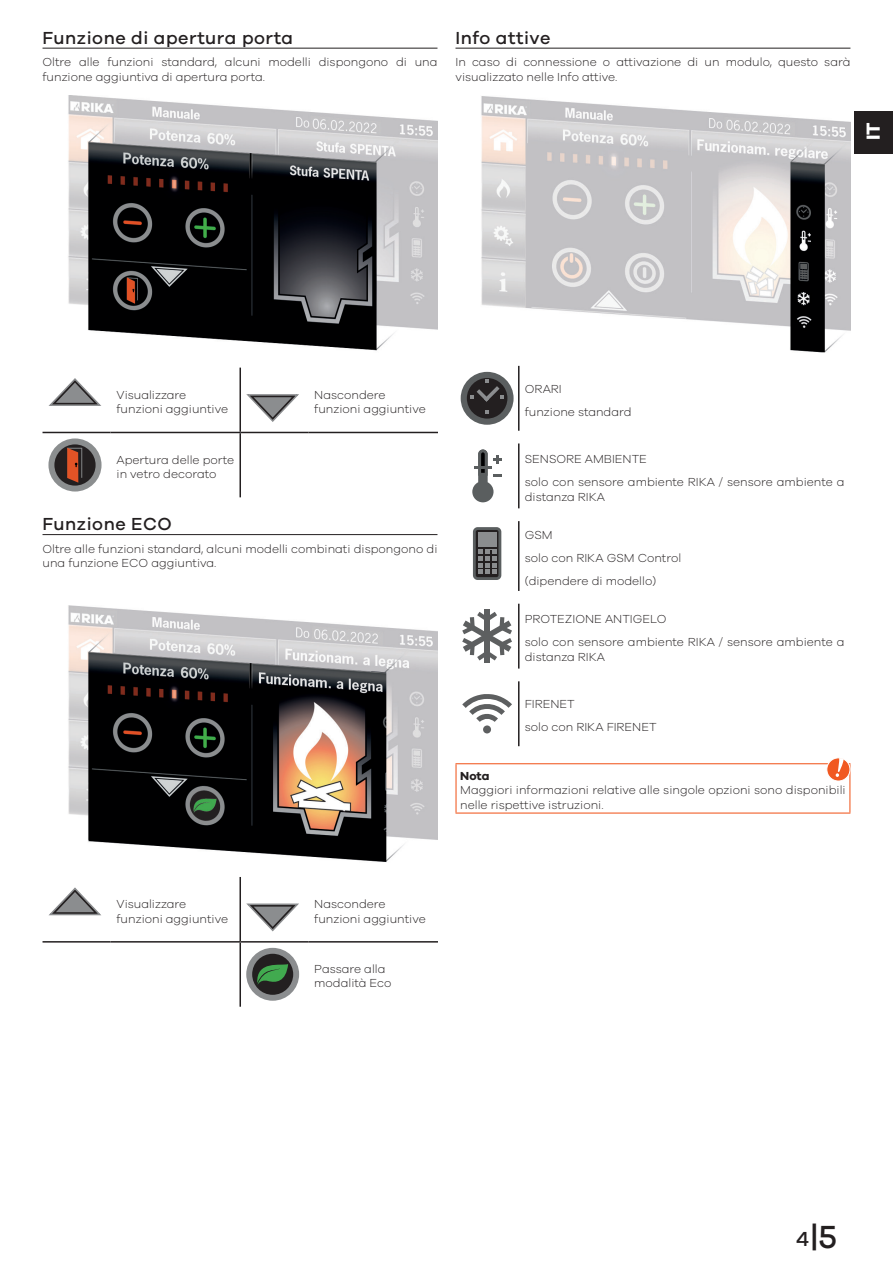
<style>
.page{position:relative;width:893px;height:1263px;background:#fff}
.page>*{position:absolute;margin:0;border:0;box-sizing:border-box;transform-origin:0 0}
.t1{font:500 33px "Galano Grotesque";color:#231f20}
.t2{font:700 19.5px "Galano Grotesque";color:#fff}
.H2_-_SubHeader{font:500 18px "Galano Grotesque";letter-spacing:.03em;color:#231f20}
.BT_-_BodyText{font:300 12px/14.4px "Galano Grotesque";color:#231f20}
.Symbole{font:300 12px/14.4px "Galano Grotesque";color:#231f20}
.Tabellen_Hinweis_Tip{font:300 12px/14.4px "Galano Grotesque";color:#231f20}
.Tabellen_Hinweis_Tip-2{font:700 12px "Galano Grotesque";color:#231f20}
.s1{font-size:21px}
</style>
<div class="page">
<div style="left:855px;top:111px;width:38px;height:43px;background:#231f20"></div>
<hr style="left:43px;top:48px;width:394px;height:1px;background:#231f20">
<hr style="left:43px;top:534px;width:394px;height:1px;background:#231f20">
<img style="left:68px;top:96px;width:369px;height:255px">
<hr style="left:239px;top:368px;width:2px;height:64px;background:#231f20">
<hr style="left:43px;top:432px;width:68px;height:1px;background:#231f20">
<hr style="left:111px;top:432px;width:129px;height:1px;background:#231f20">
<hr style="left:240px;top:432px;width:68px;height:1px;background:#231f20">
<hr style="left:239px;top:433px;width:2px;height:64px;background:#231f20">
<hr style="left:308px;top:432px;width:130px;height:1px;background:#231f20">
<svg style="left:49px;top:378px;width:52px;height:28px"></svg>
<svg style="left:246px;top:394px;width:53px;height:28px"></svg>
<svg style="left:49px;top:438px;width:52px;height:53px"></svg>
<img style="left:68px;top:605px;width:369px;height:257px">
<hr style="left:239px;top:877px;width:2px;height:64px;background:#231f20">
<hr style="left:43px;top:941px;width:68px;height:1px;background:#231f20">
<hr style="left:111px;top:941px;width:129px;height:1px;background:#231f20">
<hr style="left:240px;top:941px;width:68px;height:1px;background:#231f20">
<hr style="left:239px;top:942px;width:2px;height:65px;background:#231f20">
<hr style="left:308px;top:941px;width:130px;height:1px;background:#231f20">
<svg style="left:49px;top:887px;width:52px;height:28px"></svg>
<svg style="left:246px;top:903px;width:53px;height:28px"></svg>
<svg style="left:246px;top:948px;width:53px;height:53px"></svg>
<hr style="left:455px;top:48px;width:395px;height:1px;background:#231f20">
<img style="left:481px;top:96px;width:369px;height:257px">
<hr style="left:518px;top:366px;width:1px;height:65px;background:#231f20">
<svg style="left:461px;top:372px;width:53px;height:53px"></svg>
<hr style="left:518px;top:443px;width:1px;height:65px;background:#231f20">
<svg style="left:472px;top:449px;width:30px;height:53px"></svg>
<hr style="left:518px;top:521px;width:1px;height:70px;background:#231f20">
<svg style="left:473px;top:527px;width:28px;height:53px"></svg>
<div style="left:478px;top:532px;width:19px;height:14px;background:#8b8d8f"></div>
<hr style="left:478px;top:550px;width:19px;height:4px;background:#8b8d8f">
<div style="left:478px;top:556px;width:19px;height:5px;background:#8b8d8f"></div>
<hr style="left:478px;top:563px;width:19px;height:4px;background:#8b8d8f">
<div style="left:478px;top:569px;width:19px;height:5px;background:#8b8d8f"></div>
<hr style="left:483px;top:548px;width:2px;height:27px;background:#231f20">
<hr style="left:490px;top:550px;width:2px;height:24px;background:#231f20">
<hr style="left:518px;top:604px;width:1px;height:64px;background:#231f20">
<div style="left:484px;top:636px;width:6px;height:26px;background:#5d5f60"></div>
<svg style="left:462px;top:612px;width:50px;height:48px"></svg>
<div style="left:484px;top:610px;width:6px;height:26px;background:#5d5f60"></div>
<hr style="left:518px;top:681px;width:1px;height:65px;background:#231f20">
<svg style="left:462px;top:694px;width:50px;height:28px"></svg>
<div style="left:483px;top:725px;width:8px;height:8px;background:#5d5f60;border-radius:50%"></div>
<hr style="left:455px;top:763px;width:395px;height:1px;background:#f15921">
<hr style="left:455px;top:764px;width:2px;height:48px;background:#f15921">
<hr style="left:849px;top:764px;width:1px;height:48px;background:#f15921">
<hr style="left:455px;top:812px;width:395px;height:1px;background:#f15921">
<div style="left:827px;top:758px;width:23px;height:23px;background:#f15921;border-radius:50%"></div>
<div style="left:826px;top:757px;width:24px;height:24px;border:1px solid #fff;border-radius:50%"></div>
<svg style="left:836px;top:758px;width:8px;height:19px"></svg>
<p class="H2_-_SubHeader" style="left:43px;top:27px;width:252px">Funzione di apertura porta</p>
<p class="BT_-_BodyText" style="left:43px;top:55px;width:396px">Oltre alle funzioni standard, alcuni modelli dispongono di una funzione aggiuntiva di apertura porta.</p>
<p class="H2_-_SubHeader" style="left:455px;top:27px;width:96px">Info attive</p>
<p class="BT_-_BodyText" style="left:455px;top:55px;width:396px">In caso di connessione o attivazione di un modulo, questo sarà visualizzato nelle Info attive.</p>
<h2 class="t2" style="left:861px;top:140px;width:19px;rotate:-90deg">IT</h2>
<p class="Symbole" style="left:117px;top:387px;width:113px">Visualizzare funzioni aggiuntive</p>
<p class="Symbole" style="left:314px;top:387px;width:113px">Nascondere funzioni aggiuntive</p>
<p class="Symbole" style="left:117px;top:452px;width:119px">Apertura delle porte in vetro decorato</p>
<p class="H2_-_SubHeader" style="left:43px;top:513px;width:131px">Funzione ECO</p>
<p class="BT_-_BodyText" style="left:43px;top:541px;width:396px">Oltre alle funzioni standard, alcuni modelli combinati dispongono di una funzione ECO aggiuntiva.</p>
<p class="BT_-_BodyText" style="left:525px;top:381px;width:39px">ORARI</p>
<p class="BT_-_BodyText" style="left:525px;top:404px;width:108px">funzione standard</p>
<p class="BT_-_BodyText" style="left:525px;top:452px;width:124px">SENSORE AMBIENTE</p>
<p class="BT_-_BodyText" style="left:525px;top:474px;width:321px">solo con sensore ambiente RIKA / sensore ambiente a distanza RIKA</p>
<p class="BT_-_BodyText" style="left:525px;top:527px;width:29px">GSM</p>
<p class="BT_-_BodyText" style="left:525px;top:550px;width:158px">solo con RIKA GSM Control</p>
<p class="BT_-_BodyText" style="left:525px;top:573px;width:133px">(dipendere di modello)</p>
<p class="BT_-_BodyText" style="left:525px;top:612px;width:143px">PROTEZIONE ANTIGELO</p>
<p class="BT_-_BodyText" style="left:525px;top:635px;width:321px">solo con sensore ambiente RIKA / sensore ambiente a distanza RIKA</p>
<p class="BT_-_BodyText" style="left:525px;top:697px;width:52px">FIRENET</p>
<p class="BT_-_BodyText" style="left:525px;top:719px;width:133px">solo con RIKA FIRENET</p>
<p class="Tabellen_Hinweis_Tip-2" style="left:460px;top:768px;width:31px">Nota</p>
<p class="Tabellen_Hinweis_Tip" style="left:460px;top:783px;width:387px">Maggiori informazioni relative alle singole opzioni sono disponibili nelle rispettive istruzioni.</p>
<p class="Symbole" style="left:117px;top:896px;width:113px">Visualizzare funzioni aggiuntive</p>
<p class="Symbole" style="left:314px;top:896px;width:113px">Nascondere funzioni aggiuntive</p>
<p class="Symbole" style="left:314px;top:961px;width:79px">Passare alla modalità Eco</p>
<h1 class="t1" style="left:796px;top:1217px;width:43px"><span class="s1">4</span>|5</h1>
</div>
